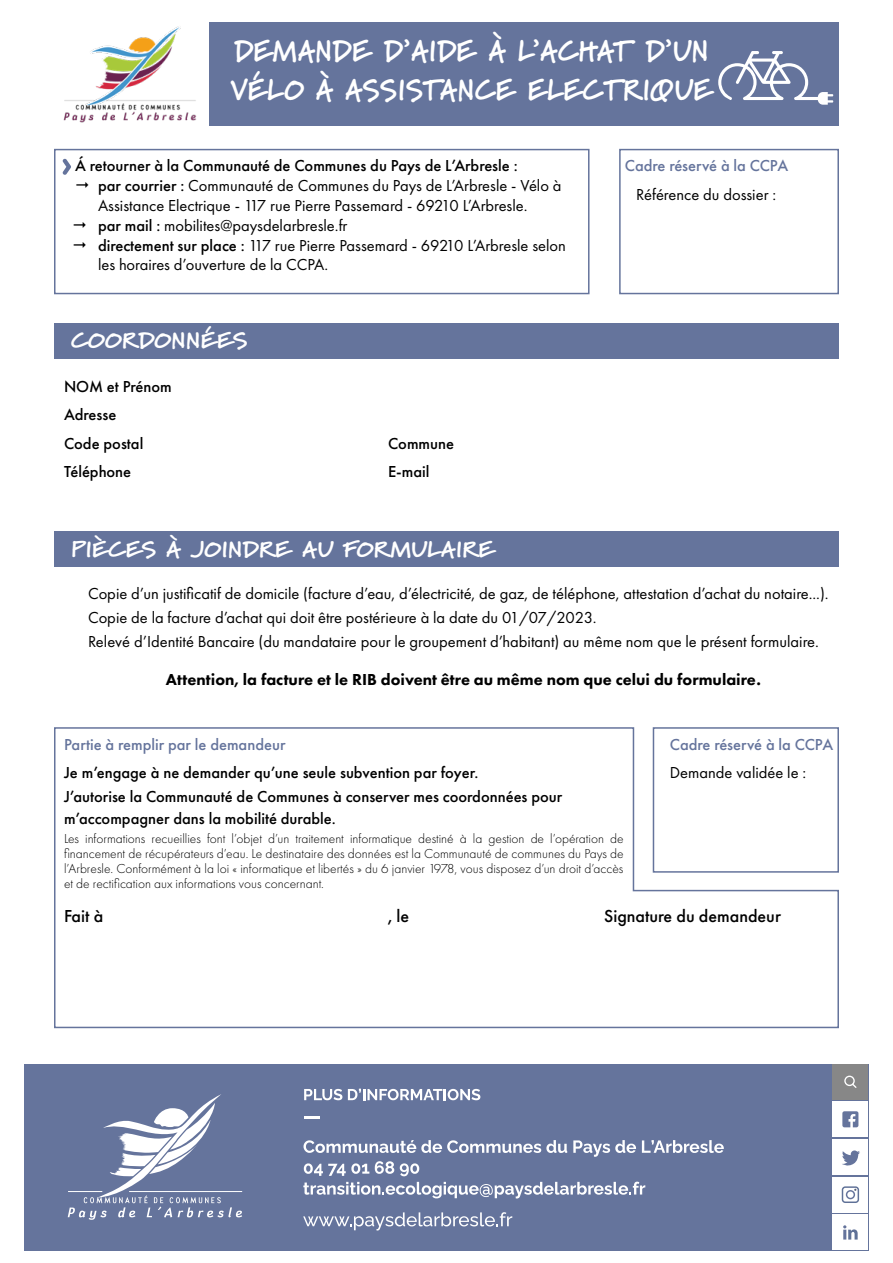
<style>
.page{position:relative;width:893px;height:1263px;background:#fff}
.page>*{position:absolute;margin:0;border:0;box-sizing:border-box;transform-origin:0 0}
.t1{font:900 29.7px/39px "Marydale";letter-spacing:.02em;color:#fff;scale:.93 1}
.t2{font:900 22.5px "Marydale";letter-spacing:.01em;color:#fff;scale:1.05 1}
.t3{font:500 18px "Futura PT";color:#000}
.t4{font:16.5px/19.8px "Futura PT";color:#000}
.t5{font:500 16.5px/28.3px "Futura PT";color:#000}
.t6{font:800 16.5px "Futura PT";color:#000}
.t7{font:500 16.5px "Futura PT";color:#65749c}
.t8{font:300 13.5px/15px "Futura PT";color:#000;text-align:justify}
.s1{font-weight:500}
</style>
<div class="page">
<svg style="left:54px;top:727px;width:785px;height:302px"></svg>
<img style="left:63px;top:26px;width:134px;height:97px">
<div style="left:209px;top:22px;width:630px;height:103px;background:#65749c"></div>
<div style="left:54px;top:149px;width:535px;height:145px;border:2px solid #65749c"></div>
<svg style="left:63px;top:159px;width:8px;height:16px"></svg>
<div style="left:619px;top:149px;width:220px;height:145px;border:2px solid #65749c"></div>
<div style="left:54px;top:323px;width:785px;height:35px;background:#65749c"></div>
<div style="left:54px;top:531px;width:785px;height:36px;background:#65749c"></div>
<div style="left:653px;top:727px;width:186px;height:146px;border:2px solid #65749c"></div>
<div style="left:24px;top:1064px;width:845px;height:186px;background:#65749c"></div>
<svg style="left:304px;top:1089px;width:38px;height:11px"></svg>
<svg style="left:348px;top:1089px;width:132px;height:11px"></svg>
<hr style="left:304px;top:1116px;width:15px;height:3px;background:#fff">
<svg style="left:303px;top:1140px;width:264px;height:13px"></svg>
<svg style="left:573px;top:1140px;width:63px;height:17px"></svg>
<svg style="left:642px;top:1140px;width:82px;height:13px"></svg>
<svg style="left:304px;top:1163px;width:65px;height:13px"></svg>
<svg style="left:375px;top:1161px;width:19px;height:13px"></svg>
<svg style="left:400px;top:1163px;width:19px;height:13px"></svg>
<svg style="left:303px;top:1182px;width:342px;height:16px"></svg>
<svg style="left:303px;top:1212px;width:209px;height:18px"></svg>
<div style="left:833px;top:1101px;width:35px;height:36px;background:#fff"></div>
<div style="left:833px;top:1139px;width:35px;height:36px;background:#fff"></div>
<div style="left:833px;top:1177px;width:35px;height:35px;background:#fff"></div>
<div style="left:833px;top:1215px;width:35px;height:35px;background:#fff"></div>
<svg style="left:842px;top:1111px;width:16px;height:16px"></svg>
<svg style="left:842px;top:1150px;width:18px;height:16px"></svg>
<svg style="left:843px;top:1225px;width:15px;height:14px"></svg>
<svg style="left:842px;top:1186px;width:17px;height:17px"></svg>
<div style="left:833px;top:1064px;width:35px;height:35px;background:#878787"></div>
<div style="left:844px;top:1076px;width:11px;height:10px;border:1px solid #fff;border-radius:50%"></div>
<svg style="left:851px;top:1082px;width:6px;height:6px"></svg>
<svg style="left:68px;top:1094px;width:174px;height:126px"></svg>
<svg style="left:718px;top:51px;width:115px;height:54px"></svg>
<h1 class="t1" style="left:230px;top:32px;width:520px">DEMANDE D’AIDE À L’ACHAT D’UN<br>VÉLO À ASSISTANCE ELECTRIQUE</h1>
<p class="t4" style="left:98px;top:156px;width:469px;text-indent:-23px"><span class="s1">Á retourner à la Communauté de Communes du Pays de L’Arbresle :<br>par courrier :</span> Communauté de Communes du Pays de L’Arbresle - Vélo à Assistance Electrique - 117 rue Pierre Passemard - 69210 L’Arbresle.<br><span class="s1">par mail :</span> mobilites@paysdelarbresle.fr<br><span class="s1">directement sur place :</span> 117 rue Pierre Passemard - 69210 L’Arbresle selon les horaires d’ouverture de la CCPA.</p>
<p class="t7" style="left:625px;top:156px;width:165px">Cadre réservé à la CCPA</p>
<p class="t4" style="left:636px;top:184px;width:141px">Référence du dossier :</p>
<h2 class="t2" style="left:71px;top:327px;width:170px">COORDONNÉES</h2>
<p class="t5" style="left:64px;top:372px;width:109px">NOM et Prénom<br>Adresse<br>Code postal</p>
<p class="t5" style="left:388px;top:429px;width:68px">Commune</p>
<p class="t5" style="left:64px;top:457px;width:69px">Téléphone</p>
<p class="t5" style="left:388px;top:457px;width:43px">E-mail</p>
<h2 class="t2" style="left:71px;top:536px;width:405px">PIÈCES À JOINDRE AU FORMULAIRE</h2>
<p class="t4" style="left:88px;top:581px;width:742px;line-height:24px">Copie d’un justificatif de domicile (facture d’eau, d’électricité, de gaz, de téléphone, attestation d’achat du notaire...).<br>Copie de la facture d’achat qui doit être postérieure à la date du 01/07/2023.<br>Relevé d’Identité Bancaire (du mandataire pour le groupement d’habitant) au même nom que le présent formulaire.</p>
<p class="t6" style="left:166px;top:669px;width:596px">Attention, la facture et le RIB doivent être au même nom que celui du formulaire.</p>
<p class="t7" style="left:670px;top:734px;width:165px">Cadre réservé à la CCPA</p>
<p class="t4" style="left:670px;top:763px;width:138px">Demande validée le :</p>
<p class="t7" style="left:64px;top:734px;width:223px">Partie à remplir par le demandeur</p>
<p class="t5" style="left:64px;top:761px;width:500px;line-height:24px">Je m’engage à ne demander qu’une seule subvention par foyer.<br>J’autorise la Communauté de Communes à conserver mes coordonnées pour</p>
<p class="t5" style="left:64px;top:804px;width:273px">m’accompagner dans la mobilité durable.</p>
<p class="t8" style="left:64px;top:831px;width:561px">Les informations recueillies font l’objet d’un traitement informatique destiné à la gestion de l’opération de financement de récupérateurs d’eau. Le destinataire des données est la Communauté de communes du Pays de l’Arbresle. Conformément à la loi « informatique et libertés » du 6 janvier 1978, vous disposez d’un droit d’accès et de rectification aux informations vous concernant.</p>
<p class="t3" style="left:64px;top:905px;width:41px">Fait à</p>
<p class="t3" style="left:388px;top:905px;width:23px">, le</p>
<p class="t3" style="left:604px;top:905px;width:178px">Signature du demandeur</p>
</div>
